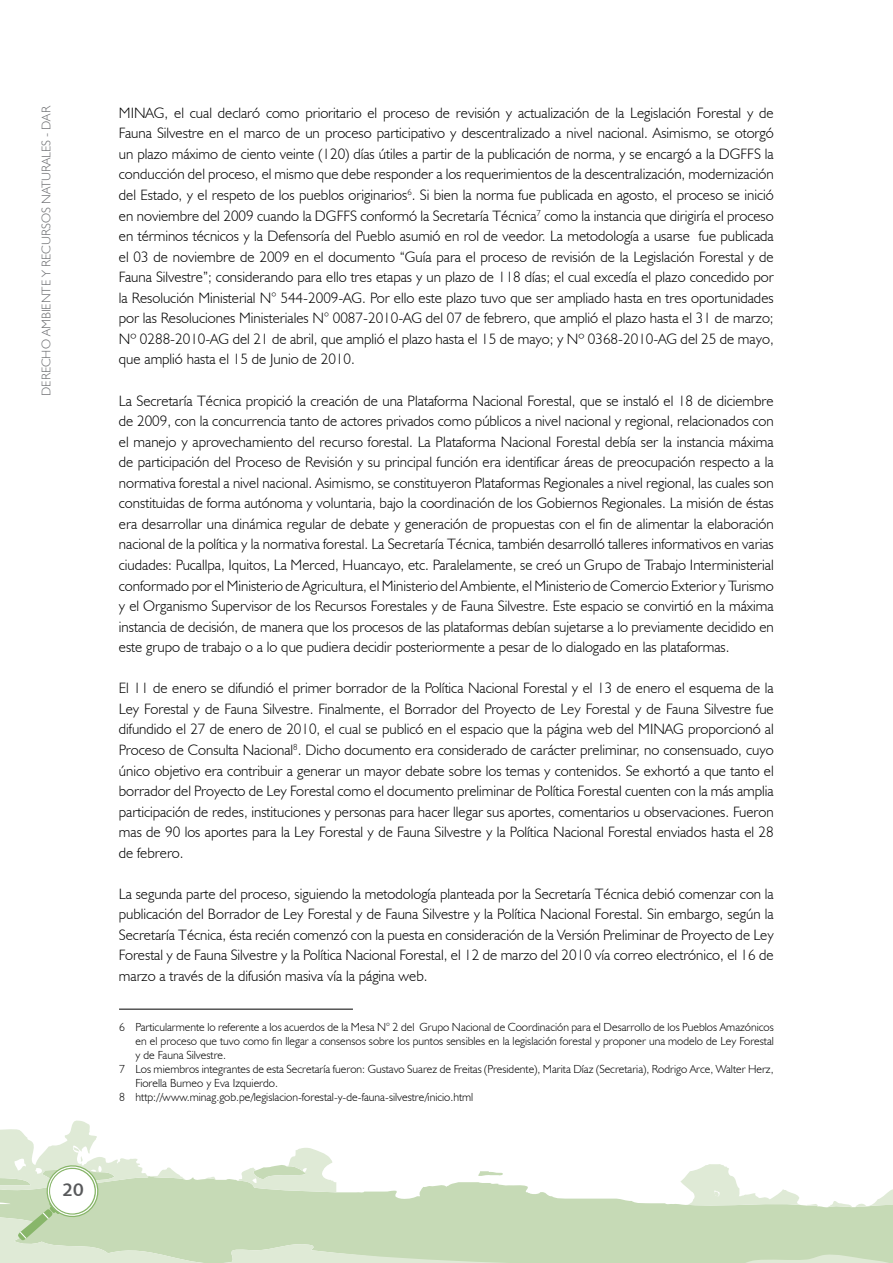
<style>
.page{position:relative;width:893px;height:1263px;background:#fff}
.page>*{position:absolute;margin:0;border:0;box-sizing:border-box;transform-origin:0 0}
.t1{font:18px "Humanist 531 BT Bold A";color:#58595b}
.t2{font:300 15px/20.5px "Humanist 521 BT";color:#000;text-align:justify}
.t3{font:300 12.6px "Humanist 521 BT";color:#6d6e71}
.t4{font:300 11.7px "Humanist 521 BT";color:#000}
</style>
<div class="page">
<svg style="left:0;top:1120px;width:893px;height:143px"></svg>
<div style="left:50px;top:1169px;width:44px;height:44px;background:#fff;border-radius:50%"></div>
<hr style="left:119px;top:1009px;width:234px;height:1px;background:#000">
<p class="t3" style="left:39px;top:396px;width:291px;rotate:-90deg">DERECHO AMBIENTE Y RECURSOS NATURALES - DAR</p>
<p class="t1" style="left:62px;top:1179px;width:23px">20</p>
<p class="t2" style="left:119px;top:102px;width:656px">MINAG, el cual declaró como prioritario el proceso de revisión y actualización de la Legislación Forestal y de Fauna Silvestre en el marco de un proceso participativo y descentralizado a nivel nacional. Asimismo, se otorgó un plazo máximo de ciento veinte (120) días útiles a partir de la publicación de norma, y se encargó a la DGFFS la conducción del proceso, el mismo que debe responder a los requerimientos de la descentralización, modernización del Estado, y el respeto de los pueblos originarios<sup>6</sup>. Si bien la norma fue publicada en agosto, el proceso se inició en noviembre del 2009 cuando la DGFFS conformó la Secretaría Técnica<sup>7</sup> como la instancia que dirigiría el proceso en términos técnicos y la Defensoría del Pueblo asumió en rol de veedor. La metodología a usarse fue publicada el 03 de noviembre de 2009 en el documento “Guía para el proceso de revisión de la Legislación Forestal y de Fauna Silvestre”; considerando para ello tres etapas y un plazo de 118 días; el cual excedía el plazo concedido por la Resolución Ministerial N° 544-2009-AG. Por ello este plazo tuvo que ser ampliado hasta en tres oportunidades por las Resoluciones Ministeriales N° 0087-2010-AG del 07 de febrero, que amplió el plazo hasta el 31 de marzo; Nº 0288-2010-AG del 21 de abril, que amplió el plazo hasta el 15 de mayo; y Nº 0368-2010-AG del 25 de mayo, que amplió hasta el 15 de Junio de 2010.</p>
<p class="t2" style="left:119px;top:390px;width:656px">La Secretaría Técnica propició la creación de una Plataforma Nacional Forestal, que se instaló el 18 de diciembre de 2009, con la concurrencia tanto de actores privados como públicos a nivel nacional y regional, relacionados con el manejo y aprovechamiento del recurso forestal. La Plataforma Nacional Forestal debía ser la instancia máxima de participación del Proceso de Revisión y su principal función era identificar áreas de preocupación respecto a la normativa forestal a nivel nacional. Asimismo, se constituyeron Plataformas Regionales a nivel regional, las cuales son constituidas de forma autónoma y voluntaria, bajo la coordinación de los Gobiernos Regionales. La misión de éstas era desarrollar una dinámica regular de debate y generación de propuestas con el fin de alimentar la elaboración nacional de la política y la normativa forestal. La Secretaría Técnica, también desarrolló talleres informativos en varias ciudades: Pucallpa, Iquitos, La Merced, Huancayo, etc. Paralelamente, se creó un Grupo de Trabajo Interministerial conformado por el Ministerio de Agricultura, el Ministerio del Ambiente, el Ministerio de Comercio Exterior y Turismo y el Organismo Supervisor de los Recursos Forestales y de Fauna Silvestre. Este espacio se convirtió en la máxima instancia de decisión, de manera que los procesos de las plataformas debían sujetarse a lo previamente decidido en este grupo de trabajo o a lo que pudiera decidir posteriormente a pesar de lo dialogado en las plataformas.</p>
<p class="t2" style="left:119px;top:678px;width:656px">El 11 de enero se difundió el primer borrador de la Política Nacional Forestal y el 13 de enero el esquema de la Ley Forestal y de Fauna Silvestre. Finalmente, el Borrador del Proyecto de Ley Forestal y de Fauna Silvestre fue difundido el 27 de enero de 2010, el cual se publicó en el espacio que la página web del MINAG proporcionó al Proceso de Consulta Nacional<sup>8</sup>. Dicho documento era considerado de carácter preliminar, no consensuado, cuyo único objetivo era contribuir a generar un mayor debate sobre los temas y contenidos. Se exhortó a que tanto el borrador del Proyecto de Ley Forestal como el documento preliminar de Política Forestal cuenten con la más amplia participación de redes, instituciones y personas para hacer llegar sus aportes, comentarios u observaciones. Fueron mas de 90 los aportes para la Ley Forestal y de Fauna Silvestre y la Política Nacional Forestal enviados hasta el 28 de febrero.</p>
<p class="t2" style="left:119px;top:883px;width:656px">La segunda parte del proceso, siguiendo la metodología planteada por la Secretaría Técnica debió comenzar con la publicación del Borrador de Ley Forestal y de Fauna Silvestre y la Política Nacional Forestal. Sin embargo, según la Secretaría Técnica, ésta recién comenzó con la puesta en consideración de la Versión Preliminar de Proyecto de Ley Forestal y de Fauna Silvestre y la Política Nacional Forestal, el 12 de marzo del 2010 vía correo electrónico, el 16 de marzo a través de la difusión masiva vía la página web.</p>
<p class="t4" style="left:119px;top:1020px;width:656px">6 Particularmente lo referente a los acuerdos de la Mesa N° 2 del Grupo Nacional de Coordinación para el Desarrollo de los Pueblos Amazónicos</p>
<p class="t4" style="left:136px;top:1034px;width:640px">en el proceso que tuvo como fin llegar a consensos sobre los puntos sensibles en la legislación forestal y proponer una modelo de Ley Forestal</p>
<p class="t4" style="left:136px;top:1048px;width:92px">y de Fauna Silvestre.</p>
<p class="t4" style="left:119px;top:1062px;width:656px">7 Los miembros integrantes de esta Secretaría fueron: Gustavo Suarez de Freitas (Presidente), Marita Díaz (Secretaria), Rodrigo Arce, Walter Herz,</p>
<p class="t4" style="left:136px;top:1076px;width:144px">Fiorella Burneo y Eva Izquierdo.</p>
<p class="t4" style="left:119px;top:1090px;width:356px">8 http://www.minag.gob.pe/legislacion-forestal-y-de-fauna-silvestre/inicio.html</p>
</div>
